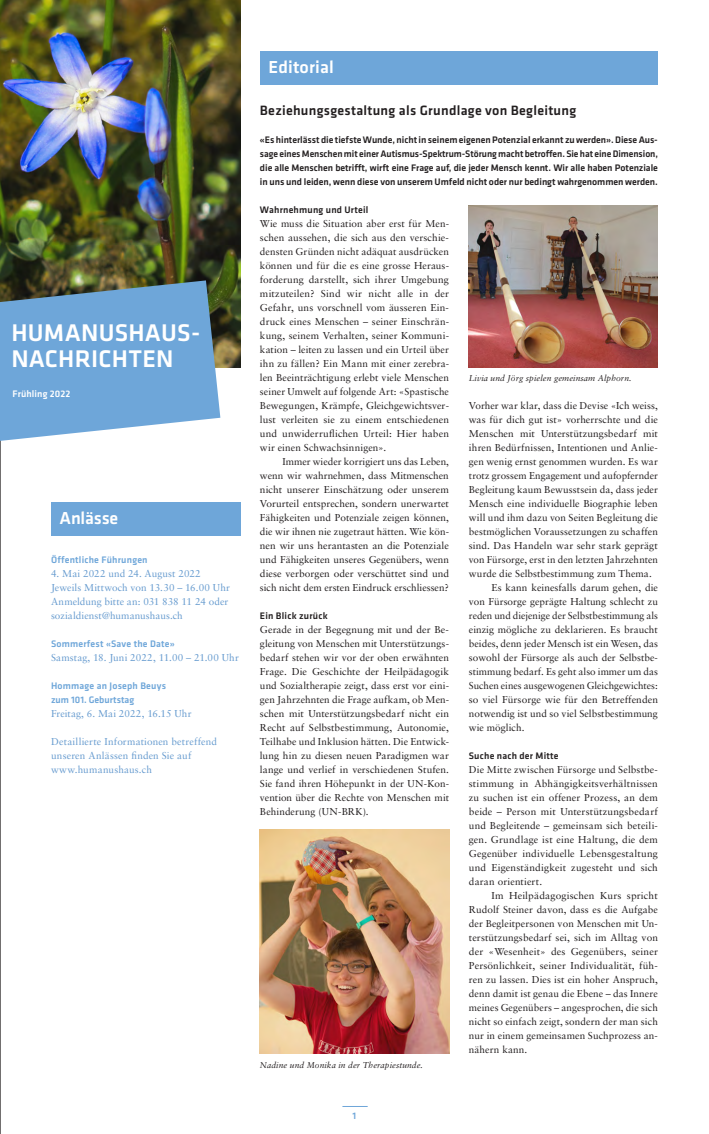
<style>
.page{position:relative;width:709px;height:1134px;background:#fff}
.page>*{position:absolute;margin:0;border:0;box-sizing:border-box;transform-origin:0 0}
.t1{font:500 25px/26px "Klavika";letter-spacing:.01em;color:#fff}
.t2{font:500 18px "Klavika";letter-spacing:.01em;color:#fff}
.t3{font:500 18px "Klavika";letter-spacing:-.01em;color:#fff}
.t4{font:500 14px "Klavika";letter-spacing:.02em;color:#231f20}
.t5{font:10px/14px "Sabon";letter-spacing:.005em;color:#231f20;text-align:justify}
.t6{font:10px/14px "Sabon";letter-spacing:.01em;color:#669bcf}
.t7{font:500 9.8px/14px "Klavika";color:#231f20;text-align:justify}
.t8{font:500 9.8px/14px "Klavika";letter-spacing:.02em;color:#6ea6d9}
.t9{font:500 9.8px "Klavika";letter-spacing:.02em;color:#231f20}
.t10{font:500 9.8px "Klavika";letter-spacing:.01em;color:#fff}
.t11{font:italic 8.5px "Sabon";letter-spacing:.01em;color:#231f20}
</style>
<div class="page">
<svg style="left:342px;top:1106px;width:26px;height:1px"></svg>
<hr style="left:0;top:0;width:1px;height:1134px;background:#231f20">
<img style="left:0;top:0;width:240px;height:367px">
<div style="left:51px;top:502px;width:189px;height:33px;background:#6ea6d9"></div>
<div style="left:260px;top:51px;width:398px;height:33px;background:#6ea6d9"></div>
<svg style="left:0;top:280px;width:220px;height:161px;background:#75a4cc"></svg>
<img style="left:260px;top:829px;width:189px;height:224px">
<img style="left:469px;top:205px;width:189px;height:162px">
<h1 class="t1" style="left:11px;top:319px;width:191px">HUMANUSHAUS-<br>NACHRICHTEN</h1>
<p class="t10" style="left:13px;top:387px;width:59px">Frühling 2022</p>
<h2 class="t3" style="left:60px;top:506px;width:60px">Anlässe</h2>
<p class="t8" style="left:51px;top:553px;width:98px">Öffentliche Führungen</p>
<p class="t6" style="left:51px;top:567px;width:181px">4. Mai 2022 und 24. August 2022<br>Jeweils Mittwoch von 13.30 – 16.00 Uhr Anmeldung bitte an: 031 838 11 24 oder sozialdienst@humanushaus.ch</p>
<p class="t8" style="left:51px;top:637px;width:125px">Sommerfest «Save the Date»</p>
<p class="t6" style="left:51px;top:651px;width:189px">Samstag, 18. Juni 2022, 11.00 – 21.00 Uhr</p>
<p class="t8" style="left:51px;top:679px;width:116px">Hommage an Joseph Beuys zum 101. Geburtstag</p>
<p class="t6" style="left:51px;top:707px;width:142px">Freitag, 6. Mai 2022, 16.15 Uhr</p>
<p class="t6" style="left:51px;top:735px;width:167px">Detaillierte Informationen betreffend unseren Anlässen finden Sie auf www.humanushaus.ch</p>
<h2 class="t2" style="left:268px;top:55px;width:67px">Editorial</h2>
<h3 class="t4" style="left:260px;top:101px;width:318px">Beziehungsgestaltung als Grundlage von Begleitung</h3>
<p class="t7" style="left:260px;top:133px;width:399px">«Es hinterlässt die tiefste Wunde, nicht in seinem eigenen Potenzial erkannt zu werden». Diese Aus&shy;sage eines Menschen mit einer Autismus-Spektrum-Störung macht betroffen. Sie hat eine Dimension, die alle Menschen betrifft, wirft eine Frage auf, die jeder Mensch kennt. Wir alle haben Potenziale in uns und leiden, wenn diese von unserem Umfeld nicht oder nur bedingt wahrgenommen werden.</p>
<p class="t9" style="left:260px;top:203px;width:110px">Wahrnehmung und Urteil</p>
<p class="t5" style="left:260px;top:217px;width:190px">Wie muss die Situation aber erst für Men&shy;schen aussehen, die sich aus den verschie&shy;densten Gründen nicht adäquat ausdrücken können und für die es eine grosse Heraus&shy;forderung darstellt, sich ihrer Umgebung mitzuteilen? Sind wir nicht alle in der Gefahr, uns vorschnell vom äusseren Ein&shy;druck eines Menschen – seiner Einschrän&shy;kung, seinem Verhalten, seiner Kommuni&shy;kation – leiten zu lassen und ein Urteil über ihn zu fällen? Ein Mann mit einer zerebra&shy;len Beeinträchtigung erlebt viele Menschen seiner Umwelt auf folgende Art: «Spastische Bewegungen, Krämpfe, Gleichgewichtsver&shy;lust verleiten sie zu einem entschiedenen und unwiderruflichen Urteil: Hier haben wir einen Schwachsinnigen».</p>
<p class="t5" style="left:260px;top:455px;width:191px;text-indent:23px">Immer wieder korrigiert uns das Leben, wenn wir wahrnehmen, dass Mitmenschen nicht unserer Einschätzung oder unserem Vorurteil entsprechen, sondern unerwartet Fähigkeiten und Potenziale zeigen können, die wir ihnen nie zugetraut hätten. Wie kön&shy;nen wir uns herantasten an die Potenziale und Fähigkeiten unseres Gegenübers, wenn diese verborgen oder verschüttet sind und sich nicht dem ersten Eindruck erschliessen?</p>
<p class="t9" style="left:260px;top:609px;width:69px">Ein Blick zurück</p>
<p class="t5" style="left:260px;top:623px;width:190px">Gerade in der Begegnung mit und der Be&shy;gleitung von Menschen mit Unterstützungs&shy;bedarf stehen wir vor der oben erwähnten Frage. Die Geschichte der Heilpädagogik und Sozialtherapie zeigt, dass erst vor eini&shy;gen Jahrzehnten die Frage aufkam, ob Men&shy;schen mit Unterstützungsbedarf nicht ein Recht auf Selbstbestimmung, Autonomie, Teilhabe und Inklusion hätten. Die Entwick&shy;lung hin zu diesen neuen Paradigmen war lange und verlief in verschiedenen Stufen.<br>Sie fand ihren Höhepunkt in der UN-Kon&shy;vention über die Rechte von Menschen mit Behinderung (UN-BRK).</p>
<p class="t11" style="left:260px;top:1060px;width:164px">Nadine und Monika in der Therapiestunde.</p>
<p class="t8" style="left:352px;top:1108px;width:5px">1</p>
<p class="t11" style="left:469px;top:374px;width:164px">Livia und Jörg spielen gemeinsam Alphorn.</p>
<p class="t5" style="left:469px;top:399px;width:190px">Vorher war klar, dass die Devise «Ich weiss,</p>
<p class="t5" style="left:469px;top:413px;width:190px">was für dich gut ist» vorherrschte und die</p>
<p class="t5" style="left:469px;top:427px;width:190px">Menschen mit Unterstützungsbedarf mit</p>
<p class="t5" style="left:469px;top:441px;width:190px">ihren Bedürfnissen, Intentionen und Anlie-</p>
<p class="t5" style="left:469px;top:455px;width:190px">gen wenig ernst genommen wurden. Es war</p>
<p class="t5" style="left:469px;top:469px;width:190px">trotz grossem Engagement und aufopfernder</p>
<p class="t5" style="left:469px;top:483px;width:190px">Begleitung kaum Bewusstsein da, dass jeder</p>
<p class="t5" style="left:469px;top:497px;width:190px">Mensch eine individuelle Biographie leben</p>
<p class="t5" style="left:469px;top:511px;width:190px">will und ihm dazu von Seiten Begleitung die</p>
<p class="t5" style="left:469px;top:525px;width:190px">bestmöglichen Voraussetzungen zu schaffen</p>
<p class="t5" style="left:469px;top:539px;width:190px">sind. Das Handeln war sehr stark geprägt</p>
<p class="t5" style="left:469px;top:553px;width:190px">von Fürsorge, erst in den letzten Jahrzehnten</p>
<p class="t5" style="left:469px;top:567px;width:184px">wurde die Selbstbestimmung zum Thema.</p>
<p class="t5" style="left:491px;top:581px;width:168px">Es kann keinesfalls darum gehen, die</p>
<p class="t5" style="left:469px;top:595px;width:190px">von Fürsorge geprägte Haltung schlecht zu</p>
<p class="t5" style="left:469px;top:609px;width:191px">reden und diejenige der Selbstbestimmung als</p>
<p class="t5" style="left:469px;top:623px;width:190px">einzig mögliche zu deklarieren. Es braucht</p>
<p class="t5" style="left:469px;top:637px;width:190px">beides, denn jeder Mensch ist ein Wesen, das</p>
<p class="t5" style="left:469px;top:651px;width:190px">sowohl der Fürsorge als auch der Selbstbe-</p>
<p class="t5" style="left:469px;top:665px;width:190px">stimmung bedarf. Es geht also immer um das</p>
<p class="t5" style="left:469px;top:679px;width:190px">Suchen eines ausgewogenen Gleichgewichtes:</p>
<p class="t5" style="left:469px;top:693px;width:191px">so viel Fürsorge wie für den Betreffenden</p>
<p class="t5" style="left:469px;top:707px;width:190px">notwendig ist und so viel Selbstbestimmung</p>
<p class="t5" style="left:469px;top:721px;width:57px">wie möglich.</p>
<p class="t9" style="left:469px;top:749px;width:91px">Suche nach der Mitte</p>
<p class="t5" style="left:469px;top:763px;width:190px">Die Mitte zwischen Fürsorge und Selbstbe&shy;stimmung in Abhängigkeitsverhältnissen zu suchen ist ein offener Prozess, an dem beide – Person mit Unterstützungsbedarf und Begleitende – gemeinsam sich beteili&shy;gen. Grundlage ist eine Haltung, die dem Gegenüber individuelle Lebensgestaltung und Eigenständigkeit zugesteht und sich daran orientiert.</p>
<p class="t5" style="left:469px;top:889px;width:191px;text-indent:23px">Im Heilpädagogischen Kurs spricht Rudolf Steiner davon, dass es die Aufgabe der Begleitpersonen von Menschen mit Un&shy;terstützungsbedarf sei, sich im Alltag von der «Wesenheit» des Gegenübers, seiner Persönlichkeit, seiner Individualität, füh&shy;ren zu lassen. Dies ist ein hoher Anspruch, denn damit ist genau die Ebene – das Innere meines Gegenübers – angesprochen, die sich nicht so einfach zeigt, sondern der man sich nur in einem gemeinsamen Suchprozess an&shy;nähern kann.</p>
</div>
